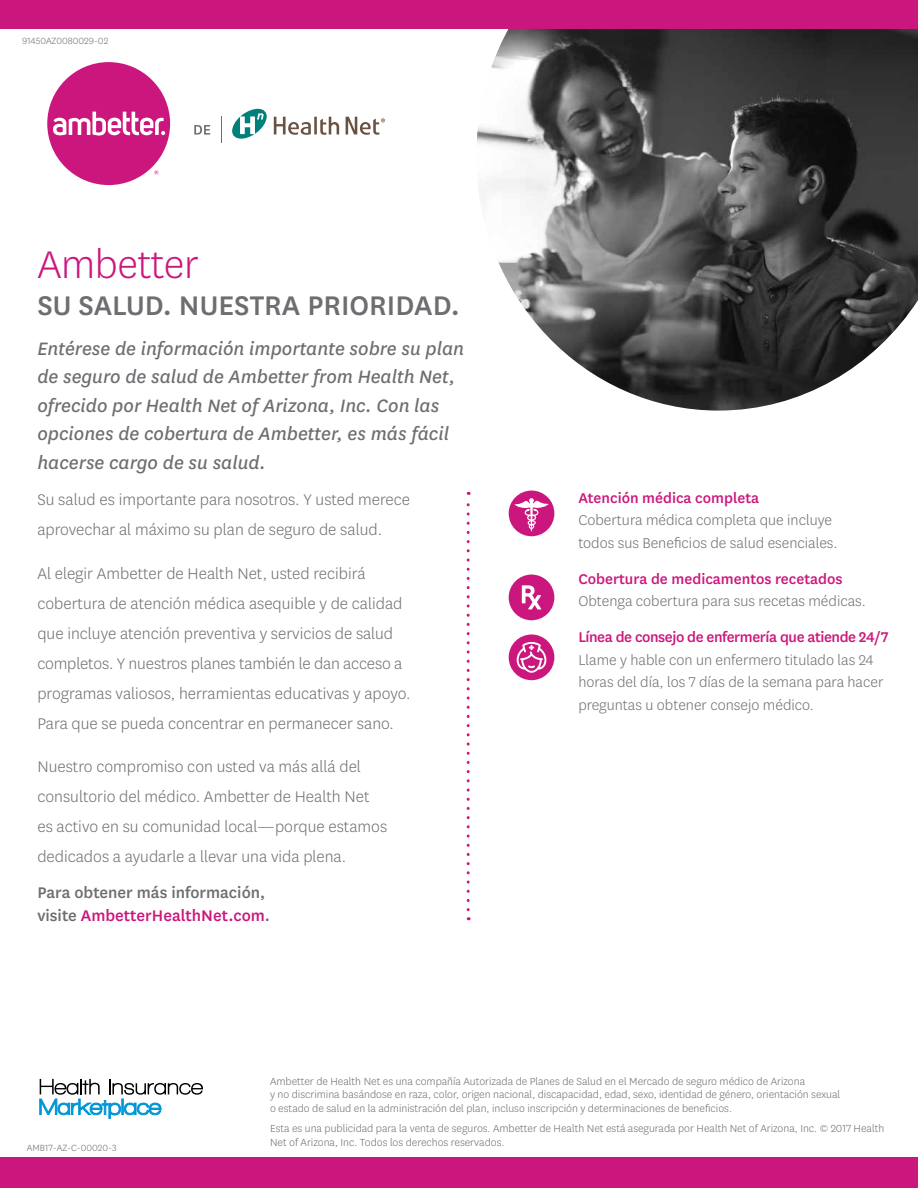
<style>
.page{position:relative;width:918px;height:1188px;background:#fff}
.page>*{position:absolute;margin:0;border:0;box-sizing:border-box;transform-origin:0 0}
.t1{font:300 45px "Centene Sans";letter-spacing:-.01em;color:#cb177d}
.t2{font:500 31.5px "Centene Sans";color:#6d6e71}
.t3{font:italic 21px/28.5px "Centene Sans";color:#6d6e71}
.t4{font:300 18px/30px "Centene Sans";color:#6d6e71}
.t5{font:500 18px/22.5px "Centene Sans";color:#6d6e71}
.t6{font:300 16.5px/22.5px "Centene Sans";color:#6d6e71}
.t7{font:500 16.5px "Centene Sans";color:#cb177d}
.t8{font:500 16.5px "Centene Sans";letter-spacing:-.025em;color:#cb177d}
.t9{font:300 12px/13.5px "Centene Sans";color:#6d6e71}
.t10{font:300 10.5px "Centene Sans";color:#6d6e71}
.s1{color:#cb177d}
</style>
<div class="page">
<div style="left:47px;top:62px;width:123px;height:123px;background:#cb177d;border-radius:50%"></div>
<svg style="left:53px;top:112px;width:112px;height:24px"></svg>
<svg style="left:154px;top:170px;width:5px;height:5px"></svg>
<svg style="left:232px;top:109px;width:35px;height:30px"></svg>
<svg style="left:274px;top:117px;width:65px;height:18px"></svg>
<svg style="left:346px;top:117px;width:39px;height:18px"></svg>
<svg style="left:221px;top:117px;width:1px;height:26px"></svg>
<svg style="left:194px;top:125px;width:16px;height:10px"></svg>
<img style="left:476px;top:28px;width:442px;height:383px">
<div style="left:0;top:1158px;width:918px;height:30px;background:#cb177d"></div>
<div style="left:0;top:0;width:918px;height:28px;background:#cb177d"></div>
<div style="left:509px;top:634px;width:45px;height:46px;background:#cb177d;border-radius:50%"></div>
<svg style="left:517px;top:642px;width:29px;height:31px"></svg>
<svg style="left:467px;top:492px;width:3px;height:418px"></svg>
<div style="left:509px;top:575px;width:45px;height:45px;background:#cb177d;border-radius:50%"></div>
<svg style="left:522px;top:585px;width:19px;height:24px"></svg>
<div style="left:509px;top:491px;width:45px;height:45px;background:#cb177d;border-radius:50%"></div>
<svg style="left:514px;top:498px;width:35px;height:33px"></svg>
<svg style="left:40px;top:1079px;width:163px;height:40px"></svg>
<p class="t10" style="left:22px;top:34px;width:88px">91450AZ0080029-02</p>
<h1 class="t1" style="left:37px;top:236px;width:163px">Ambetter</h1>
<h2 class="t2" style="left:37px;top:284px;width:424px">SU SALUD. NUESTRA PRIORIDAD.</h2>
<p class="t3" style="left:37px;top:333px;width:428px">Entérese de información importante sobre su plan de seguro de salud de Ambetter from Health Net, ofrecido por Health Net of Arizona, Inc. Con las opciones de cobertura de Ambetter, es más fácil hacerse cargo de su salud.</p>
<p class="t4" style="left:37px;top:484px;width:374px">Su salud es importante para nosotros. Y usted merece aprovechar al máximo su plan de seguro de salud.</p>
<p class="t4" style="left:37px;top:558px;width:375px">Al elegir Ambetter de Health Net, usted recibirá cobertura de atención médica asequible y de calidad que incluye atención preventiva y servicios de salud completos. Y nuestros planes también le dan acceso a programas valiosos, herramientas educativas y apoyo.<br>Para que se pueda concentrar en permanecer sano.</p>
<p class="t4" style="left:37px;top:751px;width:351px">Nuestro compromiso con usted va más allá del consultorio del médico. Ambetter de Health Net es activo en su comunidad local—porque estamos dedicados a ayudarle a llevar una vida plena.</p>
<p class="t5" style="left:37px;top:881px;width:234px">Para obtener más información, visite <span class="s1">AmbetterHealthNet.com</span>.</p>
<h3 class="t7" style="left:578px;top:487px;width:182px">Atención médica completa</h3>
<p class="t6" style="left:578px;top:509px;width:261px">Cobertura médica completa que incluye todos sus Beneficios de salud esenciales.</p>
<h3 class="t7" style="left:578px;top:568px;width:266px">Cobertura de medicamentos recetados</h3>
<p class="t6" style="left:578px;top:590px;width:289px">Obtenga cobertura para sus recetas médicas.</p>
<h3 class="t8" style="left:578px;top:626px;width:312px">Línea de consejo de enfermería que atiende 24/7</h3>
<p class="t6" style="left:578px;top:648px;width:307px">Llame y hable con un enfermero titulado las 24 horas del día, los 7 días de la semana para hacer preguntas u obtener consejo médico.</p>
<p class="t10" style="left:27px;top:1141px;width:91px">AMB17-AZ-C-00020-3</p>
<p class="t9" style="left:270px;top:1074px;width:572px">Ambetter de Health Net es una compañía Autorizada de Planes de Salud en el Mercado de seguro médico de Arizona<br>y no discrimina basándose en raza, color, origen nacional, discapacidad, edad, sexo, identidad de género, orientación sexual o estado de salud en la administración del plan, incluso inscripción y determinaciones de beneficios.</p>
<p class="t9" style="left:270px;top:1121px;width:616px">Esta es una publicidad para la venta de seguros. Ambetter de Health Net está asegurada por Health Net of Arizona, Inc. © 2017 Health<br>Net of Arizona, Inc. Todos los derechos reservados.</p>
</div>
